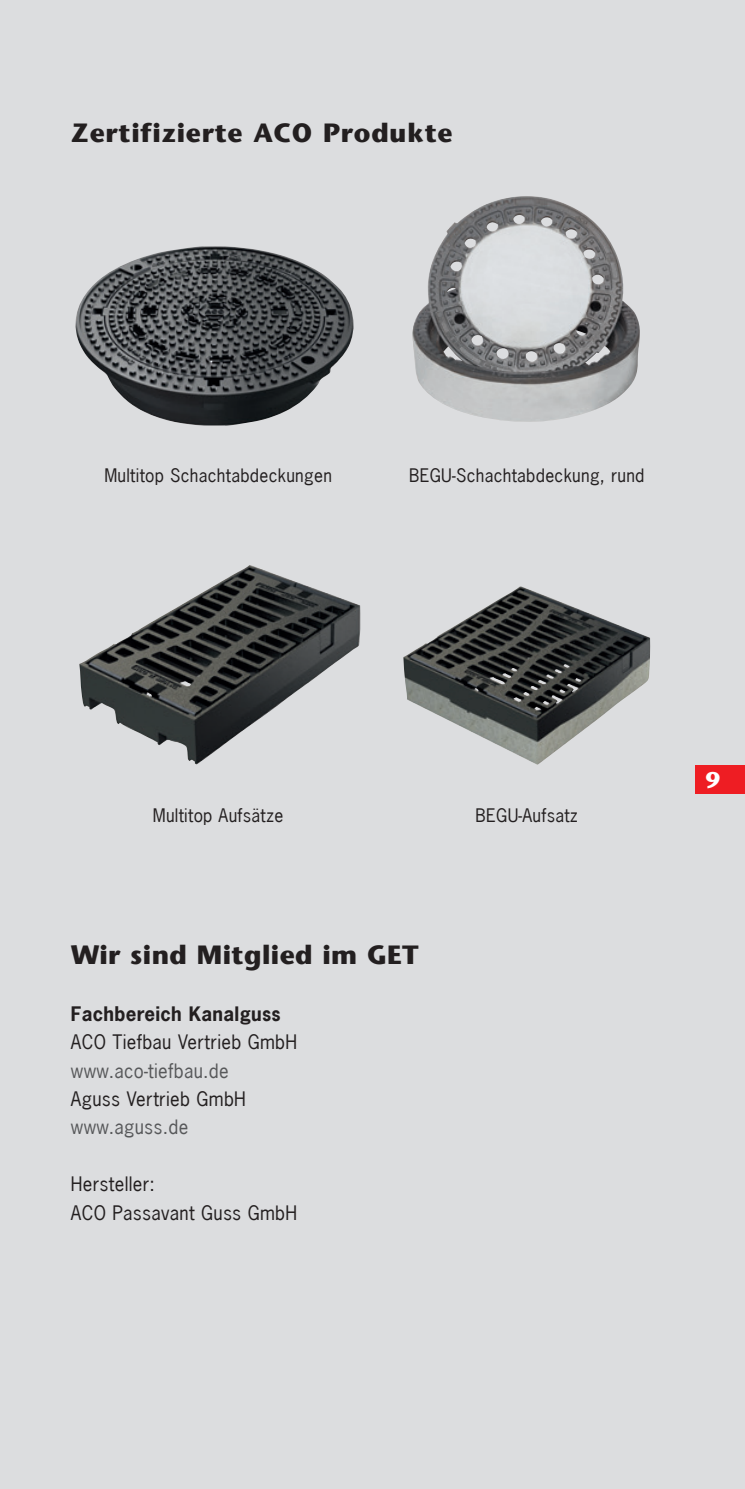
<style>
.page{position:relative;width:745px;height:1489px;background:#fff}
.page>*{position:absolute;margin:0;border:0;box-sizing:border-box;transform-origin:0 0}
.Headline{font:700 26.25px "Stone Sans";letter-spacing:.03em;color:#231f20}
.Bildunterschrift{font:700 26.25px "Stone Sans";letter-spacing:.015em;color:#231f20}
.t1{font:700 22.5px "Stone Sans";color:#fff}
.Bildunterschrift-2{font:18.75px "News Gothic";letter-spacing:.015em;color:#231f20}
.Bildunterschrift-3{font:18.75px "News Gothic";letter-spacing:.015em;color:#57585a}
.Bildunterschrift-4{font:700 18.75px "News Gothic";letter-spacing:.015em;color:#231f20}
.Bildunterschrift-5{font:17.5px "News Gothic";letter-spacing:.015em;color:#231f20}
</style>
<div class="page">
<div style="left:0;top:0;width:744px;height:1488px;background:#dcdddf"></div>
<img style="left:75px;top:246px;width:279px;height:180px">
<img style="left:79px;top:565px;width:281px;height:199px">
<img style="left:403px;top:586px;width:246px;height:178px">
<img style="left:412px;top:196px;width:227px;height:226px">
<div style="left:694px;top:765px;width:50px;height:29px;background:#ee1d23"></div>
<p class="Headline" style="left:71px;top:117px;width:383px">Zertifizierte ACO Produkte</p>
<p class="Bildunterschrift-5" style="left:104px;top:464px;width:229px">Multitop Schachtabdeckungen</p>
<p class="Bildunterschrift-5" style="left:409px;top:464px;width:237px">BEGU-Schachtabdeckung, rund</p>
<p class="Bildunterschrift-5" style="left:153px;top:804px;width:132px">Multitop Aufsätze</p>
<p class="Bildunterschrift-5" style="left:475px;top:804px;width:104px">BEGU-Aufsatz</p>
<p class="Bildunterschrift" style="left:71px;top:939px;width:349px">Wir sind Mitglied im GET</p>
<p class="Bildunterschrift-4" style="left:71px;top:1001px;width:211px">Fachbereich Kanalguss</p>
<p class="Bildunterschrift-2" style="left:71px;top:1030px;width:227px">ACO Tiefbau Vertrieb GmbH</p>
<p class="Bildunterschrift-3" style="left:71px;top:1058px;width:159px">www.aco-tiefbau.de</p>
<p class="Bildunterschrift-2" style="left:71px;top:1086px;width:176px">Aguss Vertrieb GmbH</p>
<p class="Bildunterschrift-3" style="left:71px;top:1115px;width:119px">www.aguss.de</p>
<p class="Bildunterschrift-2" style="left:71px;top:1171px;width:85px">Hersteller:</p>
<p class="Bildunterschrift-2" style="left:71px;top:1200px;width:227px">ACO Passavant Guss GmbH</p>
<p class="t1" style="left:705px;top:767px;width:16px">9</p>
</div>
